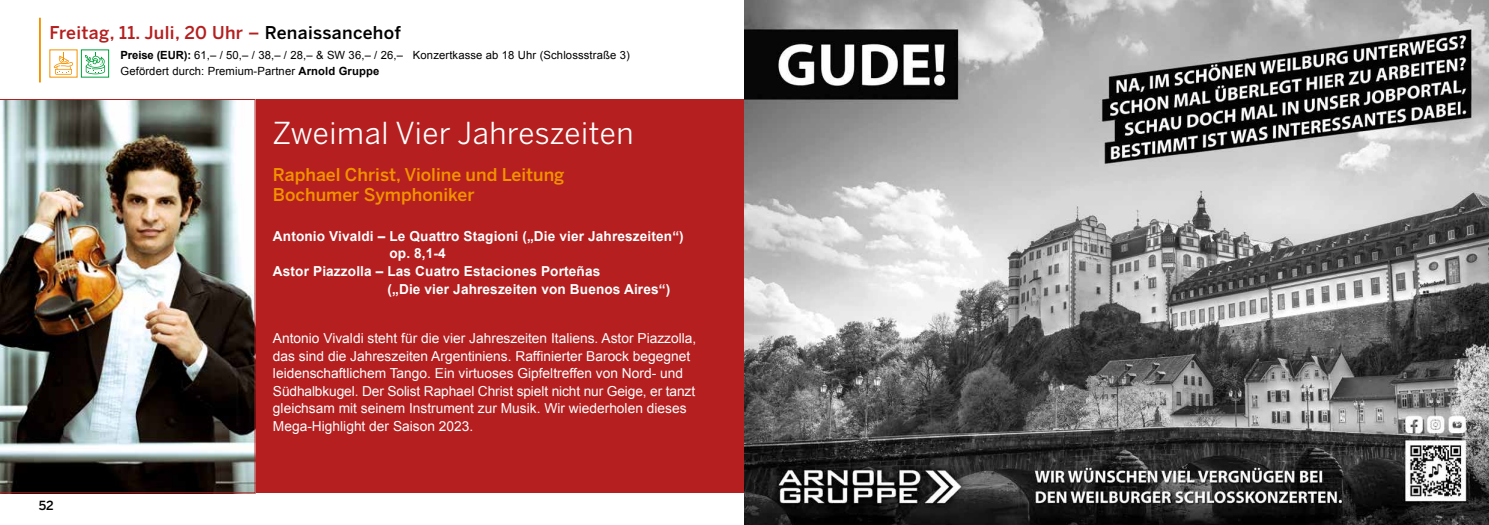
<style>
.page{position:relative;width:1489px;height:525px;background:#fff}
.page>*{position:absolute;margin:0;border:0;box-sizing:border-box;transform-origin:0 0}
.t1{font:30px "Benton Sans";letter-spacing:.02em;color:#fff}
.t2{font:500 17.5px/20px "Benton Sans";color:#f39200}
.t3{font:500 17.5px "Benton Sans";letter-spacing:.02em;color:#b51f1f}
.t4{font:13.75px/17.5px "Arial";color:#fff}
.t5{font:700 13.75px "Arial";letter-spacing:.01em;color:#fff}
.t6{font:500 12.5px "Benton Sans";color:#000}
.t7{font:11.25px/16.2px "Arial";letter-spacing:.01em;color:#000}
.s1{color:#000}
.s2{font-weight:700}
</style>
<div class="page">
<div style="left:50px;top:99px;width:1438px;height:394px;background:#b51f1f"></div>
<img style="left:0;top:99px;width:255px;height:394px">
<hr style="left:39px;top:18px;width:2px;height:64px;background:#f39200">
<svg style="left:54px;top:52px;width:19px;height:23px"></svg>
<div style="left:81px;top:50px;width:28px;height:27px;border:1px solid #00a13b"></div>
<svg style="left:85px;top:53px;width:20px;height:21px"></svg>
<img style="left:744px;top:0;width:744px;height:524px">
<p class="t3" style="left:50px;top:22px;width:353px">Freitag, 11. Juli, 20 Uhr – <span class="s1">Renaissancehof</span></p>
<p class="t7" style="left:120px;top:47px;width:511px"><span class="s2">Preise (EUR):</span> 61,– / 50,– / 38,– / 28,– &amp; SW 36,– / 26,– Konzertkasse ab 18 Uhr (Schlossstraße 3)<br>Gefördert durch: Premium-Partner <span class="s2">Arnold Gruppe</span></p>
<p class="t6" style="left:39px;top:497px;width:16px">52</p>
<h1 class="t1" style="left:273px;top:115px;width:362px">Zweimal Vier Jahreszeiten</h1>
<p class="t2" style="left:273px;top:164px;width:293px">Raphael Christ, Violine und Leitung<br>Bochumer Symphoniker</p>
<p class="t5" style="left:273px;top:226px;width:412px">Antonio Vivaldi – Le Quattro Stagioni („Die vier Jahreszeiten“)</p>
<p class="t5" style="left:389px;top:244px;width:58px">op. 8,1-4</p>
<p class="t5" style="left:273px;top:262px;width:329px">Astor Piazzolla – Las Cuatro Estaciones Porteñas</p>
<p class="t5" style="left:387px;top:280px;width:284px">(„Die vier Jahreszeiten von Buenos Aires“)</p>
<p class="t4" style="left:273px;top:329px;width:425px">Antonio Vivaldi steht für die vier Jahreszeiten Italiens. Astor Piazzolla, das sind die Jahreszeiten Argentiniens. Raffinierter Barock begegnet leidenschaftlichem Tango. Ein virtuoses Gipfeltreffen von Nord- und Südhalbkugel. Der Solist Raphael Christ spielt nicht nur Geige, er tanzt gleichsam mit seinem Instrument zur Musik. Wir wiederholen dieses Mega-Highlight der Saison 2023.</p>
</div>
